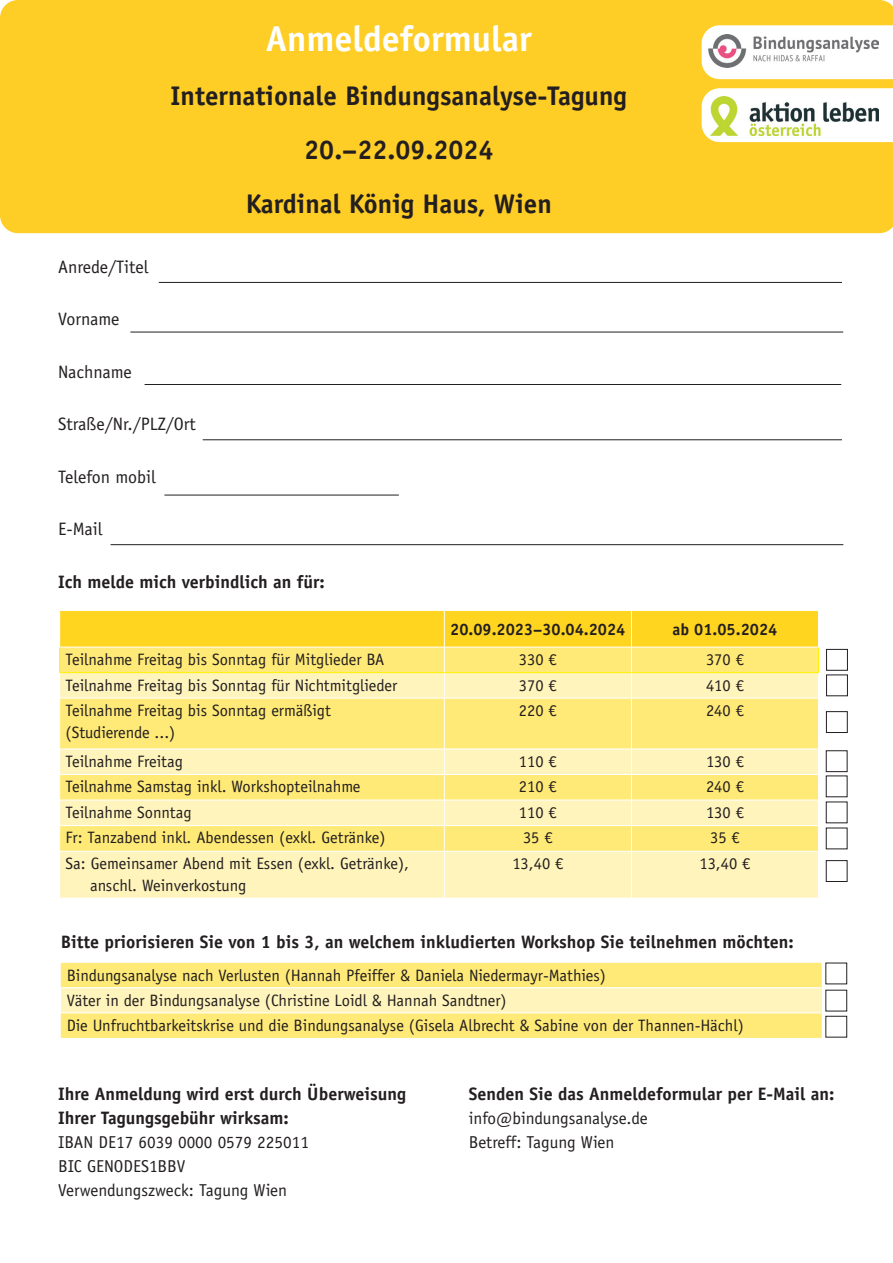
<style>
.page{position:relative;width:893px;height:1263px;background:#fff}
.page>*{position:absolute;margin:0;border:0;box-sizing:border-box;transform-origin:0 0}
.Titel_1{font:700 36px "Officina Sans Std";color:#fff}
.Titel_1-2{font:700 27px "Officina Sans Std";color:#231f20}
.Titel_1-3{font:700 18px/24px "Officina Sans Std";color:#231f20}
.t1{font:18px "Officina Sans Std";color:#231f20}
.Fließtext{font:17.25px "Officina Sans Std";color:#231f20}
.Fließtext-2{font:16.5px "Officina Sans Std";color:#231f20}
.t2{font:700 16.5px "Officina Sans Std";color:#231f20}
</style>
<div class="page">
<div style="left:0;top:0;width:893px;height:233px;background:#fecd26"></div>
<svg style="left:702px;top:88px;width:191px;height:54px"></svg>
<img style="left:710px;top:96px;width:168px;height:40px">
<svg style="left:702px;top:25px;width:191px;height:54px"></svg>
<img style="left:709px;top:35px;width:169px;height:33px">
<svg style="left:60px;top:699px;width:758px;height:199px;background:#ffef99"></svg>
<hr style="left:444px;top:698px;width:1px;height:51px;background:#fff">
<hr style="left:631px;top:698px;width:1px;height:51px;background:#fff">
<hr style="left:59px;top:749px;width:385px;height:1px;background:#fff">
<hr style="left:444px;top:749px;width:187px;height:1px;background:#fff">
<hr style="left:631px;top:749px;width:188px;height:1px;background:#fff">
<hr style="left:59px;top:774px;width:385px;height:1px;background:#fff">
<hr style="left:444px;top:774px;width:187px;height:1px;background:#fff">
<hr style="left:631px;top:774px;width:188px;height:1px;background:#fff">
<hr style="left:59px;top:800px;width:385px;height:1px;background:#fff">
<hr style="left:444px;top:800px;width:187px;height:1px;background:#fff">
<hr style="left:631px;top:800px;width:188px;height:1px;background:#fff">
<hr style="left:59px;top:825px;width:385px;height:1px;background:#fff">
<hr style="left:444px;top:825px;width:187px;height:1px;background:#fff">
<svg style="left:444px;top:749px;width:1px;height:102px"></svg>
<hr style="left:631px;top:825px;width:188px;height:1px;background:#fff">
<svg style="left:631px;top:750px;width:1px;height:101px"></svg>
<hr style="left:59px;top:851px;width:385px;height:1px;background:#fff">
<hr style="left:444px;top:851px;width:187px;height:1px;background:#fff">
<hr style="left:444px;top:851px;width:1px;height:47px;background:#fff">
<hr style="left:631px;top:851px;width:188px;height:1px;background:#fff">
<hr style="left:631px;top:851px;width:1px;height:47px;background:#fff">
<svg style="left:59px;top:611px;width:760px;height:87px;background:#ffe467"></svg>
<hr style="left:59px;top:672px;width:385px;height:1px;background:#fff101">
<hr style="left:444px;top:672px;width:187px;height:1px;background:#fff101">
<hr style="left:631px;top:672px;width:188px;height:1px;background:#fff101">
<hr style="left:59px;top:611px;width:1px;height:36px;background:#fff">
<hr style="left:444px;top:611px;width:1px;height:36px;background:#fff">
<hr style="left:631px;top:611px;width:1px;height:36px;background:#fff">
<hr style="left:818px;top:611px;width:1px;height:36px;background:#fff">
<hr style="left:59px;top:647px;width:385px;height:1px;background:#fff">
<hr style="left:444px;top:647px;width:187px;height:1px;background:#fff">
<hr style="left:631px;top:647px;width:188px;height:1px;background:#fff">
<div style="left:61px;top:963px;width:761px;height:75px;background:#ffea77"></div>
<div style="left:61px;top:988px;width:761px;height:25px;background:#fff4bb"></div>
<hr style="left:61px;top:987px;width:761px;height:1px;background:#fff">
<hr style="left:61px;top:1013px;width:761px;height:1px;background:#fff">
<hr style="left:159px;top:282px;width:683px;height:1px;background:#231f20">
<hr style="left:130px;top:332px;width:713px;height:1px;background:#231f20">
<hr style="left:145px;top:384px;width:696px;height:1px;background:#231f20">
<hr style="left:203px;top:439px;width:639px;height:1px;background:#231f20">
<hr style="left:164px;top:495px;width:235px;height:1px;background:#231f20">
<hr style="left:111px;top:544px;width:732px;height:1px;background:#231f20">
<div style="left:826px;top:649px;width:22px;height:21px;border:1px solid #231f20"></div>
<div style="left:826px;top:675px;width:22px;height:21px;border:1px solid #231f20"></div>
<div style="left:826px;top:711px;width:21px;height:22px;border:1px solid #231f20"></div>
<div style="left:826px;top:750px;width:21px;height:22px;border:1px solid #231f20"></div>
<div style="left:826px;top:776px;width:21px;height:21px;border:1px solid #231f20"></div>
<div style="left:826px;top:802px;width:21px;height:21px;border:1px solid #231f20"></div>
<div style="left:826px;top:828px;width:21px;height:21px;border:1px solid #231f20"></div>
<div style="left:826px;top:860px;width:21px;height:22px;border:1px solid #231f20"></div>
<div style="left:826px;top:963px;width:21px;height:21px;border:1px solid #231f20"></div>
<div style="left:826px;top:990px;width:21px;height:21px;border:1px solid #231f20"></div>
<div style="left:826px;top:1016px;width:21px;height:21px;border:1px solid #231f20"></div>
<p class="Titel_1" style="left:266px;top:17px;width:268px">Anmeldeformular</p>
<p class="Titel_1-2" style="left:171px;top:79px;width:458px">Internationale Bindungsanalyse-Tagung</p>
<p class="Titel_1-2" style="left:304px;top:133px;width:191px">20.–22.09.2024</p>
<p class="Titel_1-2" style="left:246px;top:187px;width:308px">Kardinal König Haus, Wien</p>
<p class="t1" style="left:58px;top:256px;width:92px">Anrede/Titel</p>
<p class="t1" style="left:58px;top:309px;width:63px">Vorname</p>
<p class="t1" style="left:58px;top:361px;width:75px">Nachname</p>
<p class="t1" style="left:58px;top:414px;width:139px">Straße/Nr./PLZ/Ort</p>
<p class="t1" style="left:58px;top:466px;width:99px">Telefon mobil</p>
<p class="t1" style="left:58px;top:519px;width:46px">E-Mail</p>
<p class="Titel_1-3" style="left:58px;top:570px;width:268px">Ich melde mich verbindlich an für:</p>
<p class="t2" style="left:450px;top:619px;width:177px">20.09.2023–30.04.2024</p>
<p class="t2" style="left:672px;top:619px;width:106px">ab 01.05.2024</p>
<p class="Fließtext-2" style="left:66px;top:650px;width:320px">Teilnahme Freitag bis Sonntag für Mitglieder BA</p>
<p class="Fließtext-2" style="left:519px;top:650px;width:39px">330 €</p>
<p class="Fließtext-2" style="left:706px;top:650px;width:39px">370 €</p>
<p class="Fließtext-2" style="left:66px;top:675px;width:333px">Teilnahme Freitag bis Sonntag für Nichtmitglieder</p>
<p class="Fließtext-2" style="left:519px;top:675px;width:39px">370 €</p>
<p class="Fließtext-2" style="left:706px;top:675px;width:39px">410 €</p>
<p class="Fließtext-2" style="left:66px;top:701px;width:267px">Teilnahme Freitag bis Sonntag ermäßigt</p>
<p class="Fließtext-2" style="left:66px;top:722px;width:111px">(Studierende ...)</p>
<p class="Fließtext-2" style="left:519px;top:701px;width:39px">220 €</p>
<p class="Fließtext-2" style="left:706px;top:701px;width:39px">240 €</p>
<p class="Fließtext-2" style="left:66px;top:752px;width:119px">Teilnahme Freitag</p>
<p class="Fließtext-2" style="left:519px;top:752px;width:39px">110 €</p>
<p class="Fließtext-2" style="left:706px;top:752px;width:39px">130 €</p>
<p class="Fließtext-2" style="left:66px;top:777px;width:296px">Teilnahme Samstag inkl. Workshopteilnahme</p>
<p class="Fließtext-2" style="left:519px;top:777px;width:39px">210 €</p>
<p class="Fließtext-2" style="left:706px;top:777px;width:39px">240 €</p>
<p class="Fließtext-2" style="left:66px;top:803px;width:127px">Teilnahme Sonntag</p>
<p class="Fließtext-2" style="left:519px;top:803px;width:39px">110 €</p>
<p class="Fließtext-2" style="left:706px;top:803px;width:39px">130 €</p>
<p class="Fließtext-2" style="left:66px;top:828px;width:321px">Fr: Tanzabend inkl. Abendessen (exkl. Getränke)</p>
<p class="Fließtext-2" style="left:523px;top:828px;width:31px">35 €</p>
<p class="Fließtext-2" style="left:710px;top:828px;width:31px">35 €</p>
<p class="Fließtext-2" style="left:66px;top:854px;width:345px">Sa: Gemeinsamer Abend mit Essen (exkl. Getränke),</p>
<p class="Fließtext-2" style="left:90px;top:876px;width:158px">anschl. Weinverkostung</p>
<p class="Fließtext-2" style="left:512px;top:854px;width:53px">13,40 €</p>
<p class="Fließtext-2" style="left:699px;top:854px;width:53px">13,40 €</p>
<p class="Titel_1-3" style="left:61px;top:930px;width:735px">Bitte priorisieren Sie von 1 bis 3, an welchem inkludierten Workshop Sie teilnehmen möchten:</p>
<p class="Fließtext-2" style="left:67px;top:965px;width:541px">Bindungsanalyse nach Verlusten (Hannah Pfeiffer &amp; Daniela Niedermayr-Mathies)</p>
<p class="Fließtext-2" style="left:67px;top:990px;width:441px">Väter in der Bindungsanalyse (Christine Loidl &amp; Hannah Sandtner)</p>
<p class="Fließtext-2" style="left:67px;top:1015px;width:679px">Die Unfruchtbarkeitskrise und die Bindungsanalyse (Gisela Albrecht &amp; Sabine von der Thannen-Hächl)</p>
<p class="Titel_1-3" style="left:58px;top:1081px;width:349px">Ihre Anmeldung wird erst durch Überweisung<br>Ihrer Tagungsgebühr wirksam:</p>
<p class="Fließtext" style="left:58px;top:1132px;width:252px">IBAN DE17 6039 0000 0579 225011</p>
<p class="Fließtext" style="left:58px;top:1156px;width:129px">BIC GENODES1BBV</p>
<p class="Fließtext" style="left:58px;top:1180px;width:230px">Verwendungszweck: Tagung Wien</p>
<p class="Titel_1-3" style="left:469px;top:1081px;width:367px">Senden Sie das Anmeldeformular per E-Mail an:</p>
<p class="Fließtext" style="left:469px;top:1108px;width:180px">info@bindungsanalyse.de</p>
<p class="Fließtext" style="left:469px;top:1132px;width:147px">Betreff: Tagung Wien</p>
</div>
